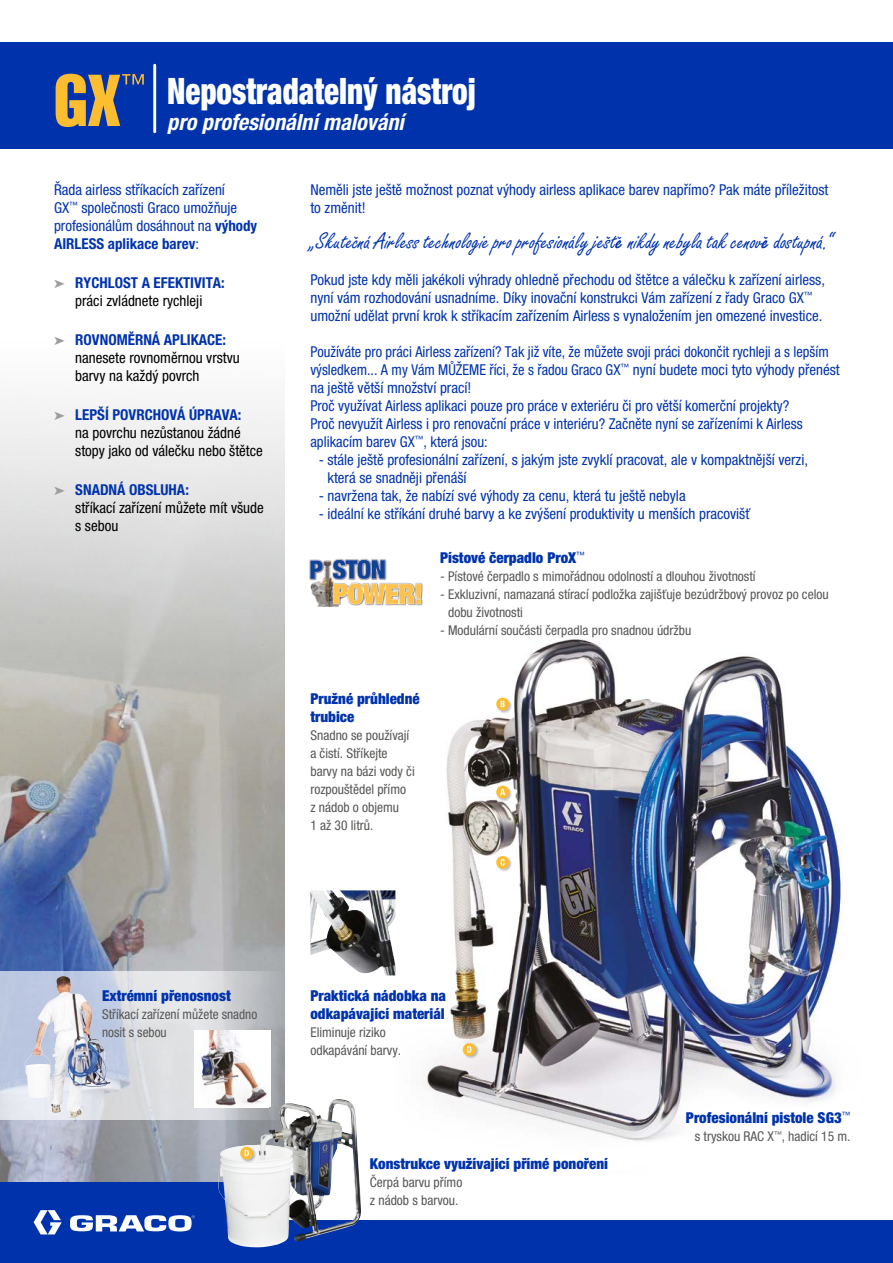
<style>
.page{position:relative;width:893px;height:1263px;background:#fff}
.page>*{position:absolute;margin:0;border:0;box-sizing:border-box;transform-origin:0 0}
.t1{font:900 condensed 36.45px "Helvetica Neue LTCE";color:#fff;scale:.85 1}
.t2{font:24px "Freestyle Script Std";color:#0033ab;scale:.95 1}
.t3{font:italic 700 condensed 22.35px "Helvetica Neue LTCE";color:#fff}
.t4{font:condensed 15px/18px "Helvetica Neue LTCE";color:#0033ab}
.t5{font:condensed 15px/18px "Helvetica Neue LTCE";color:#0033ab;scale:.96 1}
.t6{font:condensed 15px/18px "Helvetica Neue LTCE";color:#000}
.t7{font:900 condensed 15px/18px "Helvetica Neue LTCE";color:#0033ab}
.t8{font:condensed 13.5px/18px "Helvetica Neue LTCE";color:#575756}
.s1{font-weight:700}
.s2{color:#9d9d9c}
.s3{font-weight:700;color:#0033ab}
</style>
<div class="page">
<img style="left:0;top:401px;width:285px;height:781px">
<img style="left:395px;top:639px;width:447px;height:502px">
<div style="left:0;top:43px;width:893px;height:106px;background:#0033ab"></div>
<div style="left:0;top:1220px;width:893px;height:43px;background:#0033ab"></div>
<div style="left:0;top:1182px;width:285px;height:55px;background:#0033ab"></div>
<img style="left:310px;top:890px;width:85px;height:85px">
<svg style="left:34px;top:1210px;width:28px;height:24px"></svg>
<svg style="left:70px;top:1215px;width:125px;height:17px"></svg>
<svg style="left:0;top:971px;width:285px;height:149px;background:#cdd1d9"></svg>
<div style="left:195px;top:1030px;width:76px;height:77px;background:#fff"></div>
<img style="left:199px;top:1030px;width:69px;height:75px">
<img style="left:25px;top:977px;width:35px;height:121px">
<img style="left:218px;top:1099px;width:143px;height:148px">
<img style="left:309px;top:558px;width:114px;height:48px">
<svg style="left:56px;top:74px;width:88px;height:53px"></svg>
<div style="left:496px;top:785px;width:16px;height:17px;background:#000;opacity:.25"></div>
<svg style="left:496px;top:786px;width:13px;height:12px"></svg>
<svg style="left:500px;top:789px;width:5px;height:6px"></svg>
<div style="left:496px;top:855px;width:16px;height:17px;background:#000;opacity:.25"></div>
<div style="left:496px;top:856px;width:13px;height:13px;background:#fcbd30;border-radius:50%"></div>
<svg style="left:500px;top:859px;width:5px;height:7px"></svg>
<div style="left:463px;top:1042px;width:16px;height:17px;background:#000;opacity:.25"></div>
<svg style="left:463px;top:1043px;width:13px;height:13px"></svg>
<svg style="left:467px;top:1046px;width:4px;height:7px"></svg>
<div style="left:240px;top:1146px;width:16px;height:17px;background:#000;opacity:.25"></div>
<svg style="left:240px;top:1147px;width:13px;height:12px"></svg>
<svg style="left:245px;top:1150px;width:4px;height:6px"></svg>
<div style="left:496px;top:697px;width:16px;height:17px;background:#000;opacity:.25"></div>
<svg style="left:496px;top:698px;width:13px;height:12px"></svg>
<svg style="left:501px;top:701px;width:4px;height:6px"></svg>
<hr style="left:153px;top:65px;width:3px;height:67px;background:#fff">
<h1 class="t1" style="left:167px;top:68px;width:364px">Nepostradatelný nástroj</h1>
<h3 class="t3" style="left:167px;top:109px;width:238px">pro profesionální malování</h3>
<p class="t4" style="left:54px;top:180px;width:205px">Řada airless stříkacích zařízení<br>GX<sup>™</sup> společnosti Graco umožňuje profesionálům dosáhnout na <span class="s1">výhody<br>AIRLESS aplikace barev</span>:</p>
<p class="t6" style="left:54px;top:273px;width:172px;text-align:center"><span class="s2">➤</span> <span class="s3">RYCHLOST A EFEKTIVITA: </span>práci zvládnete rychleji</p>
<p class="t6" style="left:75px;top:330px;width:166px;text-indent:-21px"><span class="s2">➤</span> <span class="s3">ROVNOMĚRNÁ APLIKACE: </span>nanesete rovnoměrnou vrstvu barvy na každý povrch</p>
<p class="t6" style="left:75px;top:405px;width:189px;text-indent:-21px"><span class="s2">➤</span> <span class="s3">LEPŠÍ POVRCHOVÁ ÚPRAVA:<br></span>na povrchu nezůstanou žádné stopy jako od válečku nebo štětce</p>
<p class="t6" style="left:75px;top:480px;width:190px;text-indent:-21px"><span class="s2">➤</span> <span class="s3">SNADNÁ OBSLUHA:<br></span>stříkací zařízení můžete mít všude s sebou</p>
<p class="t4" style="left:310px;top:180px;width:519px">Neměli jste ještě možnost poznat výhody airless aplikace barev napřímo? Pak máte příležitost to změnit!</p>
<h2 class="t2" style="left:310px;top:227px;width:551px">„Skuteˇcná Airless technologie pro profesionály ještˇce nikdy nebyla tak cenovˇce dostupná.“</h2>
<p class="t4" style="left:310px;top:270px;width:516px">Pokud jste kdy měli jakékoli výhrady ohledně přechodu od štětce a válečku k zařízení airless, nyní vám rozhodování usnadníme. Díky inovační konstrukci Vám zařízení z řady Graco GX<sup>™ </sup>umožní udělat první krok k stříkacím zařízením Airless s vynaložením jen omezené investice.</p>
<p class="t5" style="left:310px;top:342px;width:553px">Používáte pro práci Airless zařízení? Tak již víte, že můžete svoji práci dokončit rychleji a s lepším výsledkem... A my Vám MŮŽEME říci, že s řadou Graco GX<sup>™</sup> nyní budete moci tyto výhody přenést na ještě větší množství prací!<br>Proč využívat Airless aplikaci pouze pro práce v exteriéru či pro větší komerční projekty?<br>Proč nevyužít Airless i pro renovační práce v interiéru? Začněte nyní se zařízeními k Airless aplikacím barev GX<sup>™</sup>, která jsou:</p>
<p class="t4" style="left:327px;top:450px;width:482px;text-indent:-9px">- stále ještě profesionální zařízení, s jakým jste zvyklí pracovat, ale v kompaktnější verzi, která se snadněji přenáší</p>
<p class="t4" style="left:319px;top:486px;width:368px">- navržena tak, že nabízí své výhody za cenu, která tu ještě nebyla</p>
<p class="t4" style="left:319px;top:504px;width:433px">- ideální ke stříkání druhé barvy a ke zvýšení produktivity u menších pracovišť</p>
<p class="t7" style="left:440px;top:548px;width:146px">Pístové čerpadlo ProX<sup>™</sup></p>
<p class="t8" style="left:440px;top:567px;width:317px">- Pístové čerpadlo s mimořádnou odolností a dlouhou životností</p>
<p class="t8" style="left:448px;top:585px;width:382px;text-indent:-8px">- Exkluzivní, namazaná stírací podložka zajišťuje bezúdržbový provoz po celou dobu životnosti</p>
<p class="t8" style="left:440px;top:621px;width:253px">- Modulární součásti čerpadla pro snadnou údržbu</p>
<p class="t7" style="left:310px;top:690px;width:111px">Pružné průhledné trubice</p>
<p class="t8" style="left:310px;top:726px;width:106px">Snadno se používají a čistí. Stříkejte barvy na bázi vody či rozpouštědel přímo<br>z nádob o objemu<br>1 až 30 litrů.</p>
<p class="t7" style="left:102px;top:986px;width:130px">Extrémní přenosnost</p>
<p class="t8" style="left:102px;top:1005px;width:157px">Stříkací zařízení můžete snadno nosit s sebou</p>
<p class="t7" style="left:310px;top:986px;width:137px">Praktická nádobka na odkapávající materiál</p>
<p class="t8" style="left:310px;top:1023px;width:92px">Eliminuje riziko odkapávání barvy.</p>
<p class="t7" style="left:370px;top:1154px;width:240px">Konstrukce využívající přímé ponoření</p>
<p class="t8" style="left:370px;top:1173px;width:94px">Čerpá barvu přímo z nádob s barvou.</p>
<p class="t7" style="left:686px;top:1108px;width:166px">Profesionální pistole SG3<sup>™</sup></p>
<p class="t8" style="left:695px;top:1127px;width:157px">s tryskou RAC X<sup>™</sup>, hadicí 15 m.</p>
</div>
